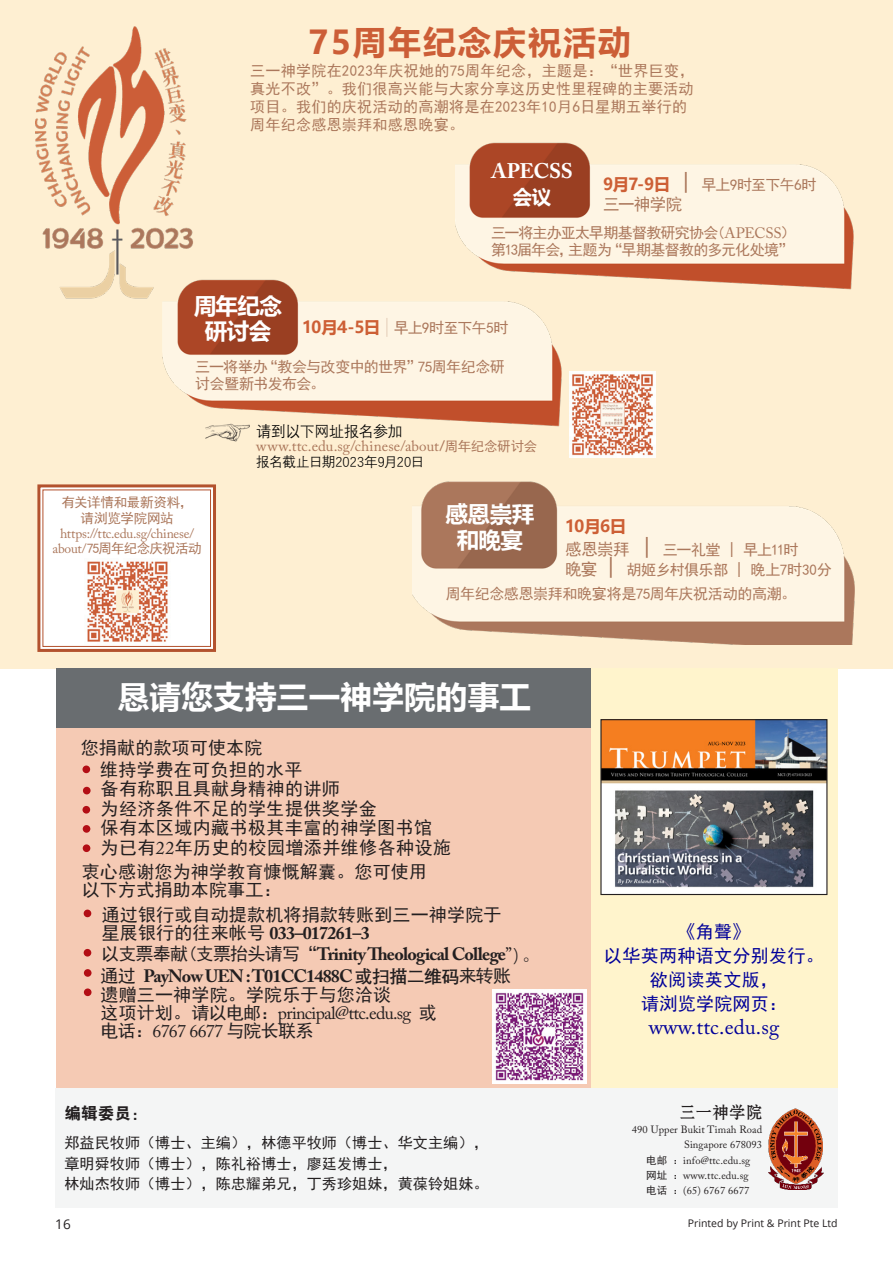
<style>
.page{position:relative;width:893px;height:1263px;background:#fff}
.page>*{position:absolute;margin:0;border:0;box-sizing:border-box;transform-origin:0 0}
.t1{font:700 32.7px "Microsoft Ya Hei";letter-spacing:.06em;color:#cc5e37}
.Body_Text{font:700 31.2px "Microsoft Ya Hei";letter-spacing:.01em;color:#fff}
.Body_Text-2{font:700 22.5px/25.5px "Microsoft Ya Hei";letter-spacing:-.025em;color:#fff;text-align:center}
.Body_Text-3{font:21px "Adobe Caslon Pro";letter-spacing:.01em;color:#009}
.Body_Text-4{font:700 21px "Adobe Caslon Pro";letter-spacing:-.015em;color:#fff}
.Body_Text-5{font:700 19.5px "Microsoft Ya Hei";color:#fff}
.t2{font:18px/19.5px "Sim Hei";letter-spacing:.025em;color:#231f20}
.Body_Text-6{font:18px/24px "Sim Hei";letter-spacing:.02em;color:#009;text-align:center}
.t3{font:17.85px/18px "Sim Hei";letter-spacing:.01em;color:#231f20}
.t4{font:700 17.85px "Adobe Caslon Pro";letter-spacing:-.04em;color:#231f20}
.Body_Text-7{font:16.5px "FZDHTJW GB1 0";color:#231f20}
.Body_Text-8{font:16.5px "FZSHJW GB1 0";letter-spacing:.01em;color:#231f20}
.Body_Text-9{font:16.5px "Sim Hei";letter-spacing:-.04em;color:#ab775b}
.Body_Text-10{font:700 16.5px "Microsoft Ya Hei";letter-spacing:-.03em;color:#cd5f35}
.Trumpet_para{font:15.15px/18px "Sim Hei";letter-spacing:.02em;color:#ab775b}
.Body_Text-11{font:15px/16.5px "Sim Hei";letter-spacing:-.04em;color:#ab775b}
.Body_Text-12{font:15px/21px "Sim Hei";letter-spacing:.01em;color:#231f20}
.Body_Text-13{font:15px/15px "Adobe Caslon Pro";letter-spacing:.01em;color:#ab775b}
.Body_Text-14{font:15px "Sim Hei";letter-spacing:-.02em;color:#ab775b}
.Body_Text-15{font:15px "Sim Hei";letter-spacing:-.065em;color:#ab775b}
.Body_Text-16{font:13.5px/15px "Adobe Caslon Pro";letter-spacing:-.015em;color:#ab775b;text-align:center}
.Body_Text-17{font:13.5px "Deng Xian";color:#000}
.Body_Text-18{font:13.5px "Sim Hei";letter-spacing:-.02em;color:#ab775b}
.t5{font:13.35px "Open Sans";color:#231f20}
.Body_Text-19{font:10.5px "Adobe Caslon Pro";letter-spacing:.01em;color:#231f20}
.t6{font:10.5px "Open Sans";color:#231f20}
.s1{font-family:"Microsoft Ya Hei";font-weight:700;font-size:16.5px;color:#cd5f35}
.s2{font-size:21px}
.s3{font-family:"Adobe Caslon Pro"}
.s4{font-family:"Congenial";font-weight:100;font-size:21px}
.s5{font-family:"Deng Xian";color:#000}
.s6{font-weight:700}
.s7{font-family:"Sim Hei";font-size:13.5px}
.s8{font-family:"Sim Hei"}
.s9{font-size:16.5px}
.s10{font-family:"Adobe Caslon Pro";font-weight:700}
.s11{font-family:"Sim Hei";font-weight:400}
.s12{font-weight:400}
.s13{font-family:"Deng Xian";font-weight:400}
.s14{font-family:"Deng Xian"}
</style>
<div class="page">
<div style="left:55px;top:1089px;width:783px;height:119px;background:#f4f5f5"></div>
<img style="left:768px;top:1109px;width:56px;height:80px">
<div style="left:0;top:0;width:893px;height:668px;background:#feefd2"></div>
<img style="left:36px;top:27px;width:157px;height:272px">
<img style="left:455px;top:142px;width:399px;height:148px">
<div style="left:591px;top:668px;width:247px;height:420px;background:#fff4cc"></div>
<img style="left:602px;top:721px;width:223px;height:172px">
<div style="left:600px;top:719px;width:227px;height:176px;border:1px solid #231f20"></div>
<img style="left:412px;top:481px;width:443px;height:164px">
<svg style="left:37px;top:484px;width:179px;height:168px"></svg>
<div style="left:42px;top:489px;width:169px;height:158px;border:1px solid #b3522e"></div>
<img style="left:84px;top:558px;width:86px;height:87px">
<div style="left:56px;top:724px;width:534px;height:364px;background:#f5cab4"></div>
<div style="left:56px;top:668px;width:534px;height:60px;background:#696d70"></div>
<div style="left:82px;top:765px;width:8px;height:8px;background:#b30e15;border-radius:50%"></div>
<div style="left:83px;top:787px;width:8px;height:7px;background:#b30e15;border-radius:50%"></div>
<div style="left:82px;top:806px;width:8px;height:7px;background:#b30e15;border-radius:50%"></div>
<div style="left:83px;top:825px;width:7px;height:8px;background:#b30e15;border-radius:50%"></div>
<div style="left:83px;top:844px;width:7px;height:8px;background:#b30e15;border-radius:50%"></div>
<img style="left:493px;top:990px;width:93px;height:93px">
<div style="left:84px;top:909px;width:7px;height:8px;background:#b30e15;border-radius:50%"></div>
<div style="left:84px;top:969px;width:8px;height:8px;background:#b30e15;border-radius:50%"></div>
<div style="left:84px;top:988px;width:8px;height:8px;background:#b30e15;border-radius:50%"></div>
<div style="left:84px;top:949px;width:7px;height:7px;background:#b30e15;border-radius:50%"></div>
<img style="left:163px;top:275px;width:399px;height:153px">
<img style="left:205px;top:423px;width:44px;height:18px">
<img style="left:569px;top:371px;width:86px;height:86px">
<p class="t1" style="left:309px;top:19px;width:324px">75周年纪念庆祝活动</p>
<p class="Trumpet_para" style="left:250px;top:62px;width:446px">三一神学院在2023年庆祝她的75周年纪念，主题是：“世界巨变，真光不改”。我们很高兴能与大家分享这历史性里程碑的主要活动项目。我们的庆祝活动的高潮将是在2023年10月6日星期五举行的周年纪念感恩崇拜和感恩晚宴。</p>
<p class="Body_Text-4" style="left:491px;top:159px;width:83px">APECSS</p>
<p class="Body_Text-5" style="left:513px;top:183px;width:40px">会议</p>
<p class="Body_Text-11" style="left:603px;top:177px;width:215px"><span class="s1">9月7-9日</span> <span class="s2">|</span> 早上9时至下午6时</p>
<p class="Body_Text-9" style="left:603px;top:196px;width:81px">三一神学院</p>
<p class="Body_Text-11" style="left:491px;top:225px;width:306px">三一将主办亚太早期基督教研究协会(<span class="s3">APECSS</span>）第13届年会，主题为“早期基督教的多元化处境”</p>
<p class="Body_Text-2" style="left:194px;top:292px;width:89px">周年纪念研讨会</p>
<p class="Body_Text-11" style="left:302px;top:320px;width:208px"><span class="s1">10月4-5日</span> <span class="s4">|</span> 早上9时至下午5时</p>
<p class="Body_Text-11" style="left:195px;top:359px;width:311px">三一将举办“教会与改变中的世界”75周年纪念研讨会暨新书发布会。</p>
<p class="Body_Text-13" style="left:256px;top:423px;width:283px"><span class="s5">请到以下网址报名参加</span>www.ttc.edu.sg/chinese/about<span class="s6">/</span><span class="s7">周年纪念研讨会</span></p>
<p class="Body_Text-17" style="left:256px;top:453px;width:170px">报名截止日期2023年9月20日</p>
<p class="Body_Text-18" style="left:61px;top:496px;width:133px">有关详情和最新资料，</p>
<p class="Body_Text-16" style="left:53px;top:511px;width:151px"><span class="s8">请浏览学院网站</span>https://ttc.edu.sg/chinese/ about/<span class="s8">75周年纪念庆祝活动</span></p>
<p class="Body_Text-2" style="left:445px;top:500px;width:90px">感恩崇拜和晚宴</p>
<p class="Body_Text-10" style="left:565px;top:515px;width:63px">10月6日</p>
<p class="Body_Text-15" style="left:565px;top:542px;width:235px"><span class="s9">感恩崇拜</span> <span class="s2">|</span> 三一礼堂 | 早上11时</p>
<p class="Body_Text-14" style="left:565px;top:562px;width:268px"><span class="s9">晚宴</span> <span class="s2">|</span> 胡姬乡村俱乐部 | 晚上7时30分</p>
<p class="Body_Text-11" style="left:446px;top:586px;width:352px">周年纪念感恩崇拜和晚宴将是75周年庆祝活动的高潮。</p>
<p class="Body_Text" style="left:118px;top:675px;width:415px">恳请您支持三一神学院的事工</p>
<p class="t3" style="left:81px;top:738px;width:183px">您捐献的款项可使本院</p>
<p class="t2" style="left:100px;top:760px;width:353px">维持学费在可负担的水平<br>备有称职且具献身精神的讲师<br>为经济条件不足的学生提供奖学金<br>保有本区域内藏书极其丰富的神学图书馆为已有<span class="s3">22</span>年历史的校园增添并维修各种设施</p>
<p class="t3" style="left:82px;top:863px;width:347px">衷心感谢您为神学教育慷慨解囊。您可使用以下方式捐助本院事工：</p>
<p class="t3" style="left:102px;top:906px;width:401px">通过银行或自动提款机将捐款转账到三一神学院于星展银行的往来帐号 <span class="s10">033–017261–3</span></p>
<p class="t4" style="left:101px;top:943px;width:440px"><span class="s11">以支票奉献(支票抬头请写“</span>Trinity Theological College<span class="s12">”</span> <span class="s13">) 。</span></p>
<p class="t4" style="left:101px;top:965px;width:412px"><span class="s11">通过</span> PayNow UEN : T01CC1488C <span class="s14">或扫描二维码</span><span class="s11">来转账</span></p>
<p class="t3" style="left:101px;top:985px;width:338px">遗赠三一神学院。学院乐于与您洽谈<br>这项计划。请以电邮：<span class="s3">principal@ttc.edu.sg</span> 或电话：<span class="s3">6767 6677</span> 与院长联系</p>
<p class="Body_Text-7" style="left:64px;top:1104px;width:85px">编辑委员：</p>
<p class="Body_Text-12" style="left:64px;top:1132px;width:426px">郑益民牧师（博士、主编），林德平牧师（博士、华文主编），章明舜牧师（博士），陈礼裕博士，廖廷发博士，</p>
<p class="Body_Text-12" style="left:64px;top:1173px;width:426px">林灿杰牧师（博士），陈忠耀弟兄，丁秀珍姐妹，黄葆铃姐妹。</p>
<p class="Body_Text-6" style="left:604px;top:919px;width:221px">《角聲》<br>以华英两种语文分别发行。</p>
<p class="Body_Text-6" style="left:641px;top:967px;width:147px">欲阅读英文版，请浏览学院网页：</p>
<p class="Body_Text-3" style="left:649px;top:1014px;width:132px">www.ttc.edu.sg</p>
<p class="Body_Text-8" style="left:679px;top:1104px;width:85px">三一神学院</p>
<p class="Body_Text-19" style="left:632px;top:1123px;width:132px">490 Upper Bukit Timah Road</p>
<p class="Body_Text-19" style="left:684px;top:1138px;width:80px">Singapore 678093</p>
<p class="Body_Text-19" style="left:646px;top:1154px;width:106px"><span class="s8">电邮 ：</span>info@ttc.edu.sg</p>
<p class="Body_Text-19" style="left:646px;top:1169px;width:104px"><span class="s8">网址 ：</span>www.ttc.edu.sg</p>
<p class="Body_Text-19" style="left:646px;top:1184px;width:105px"><span class="s8">电话 ：</span>(65) 6767 6677</p>
<p class="t5" style="left:55px;top:1215px;width:17px">16</p>
<p class="t6" style="left:688px;top:1215px;width:151px">Printed by Print &amp; Print Pte Ltd</p>
</div>
